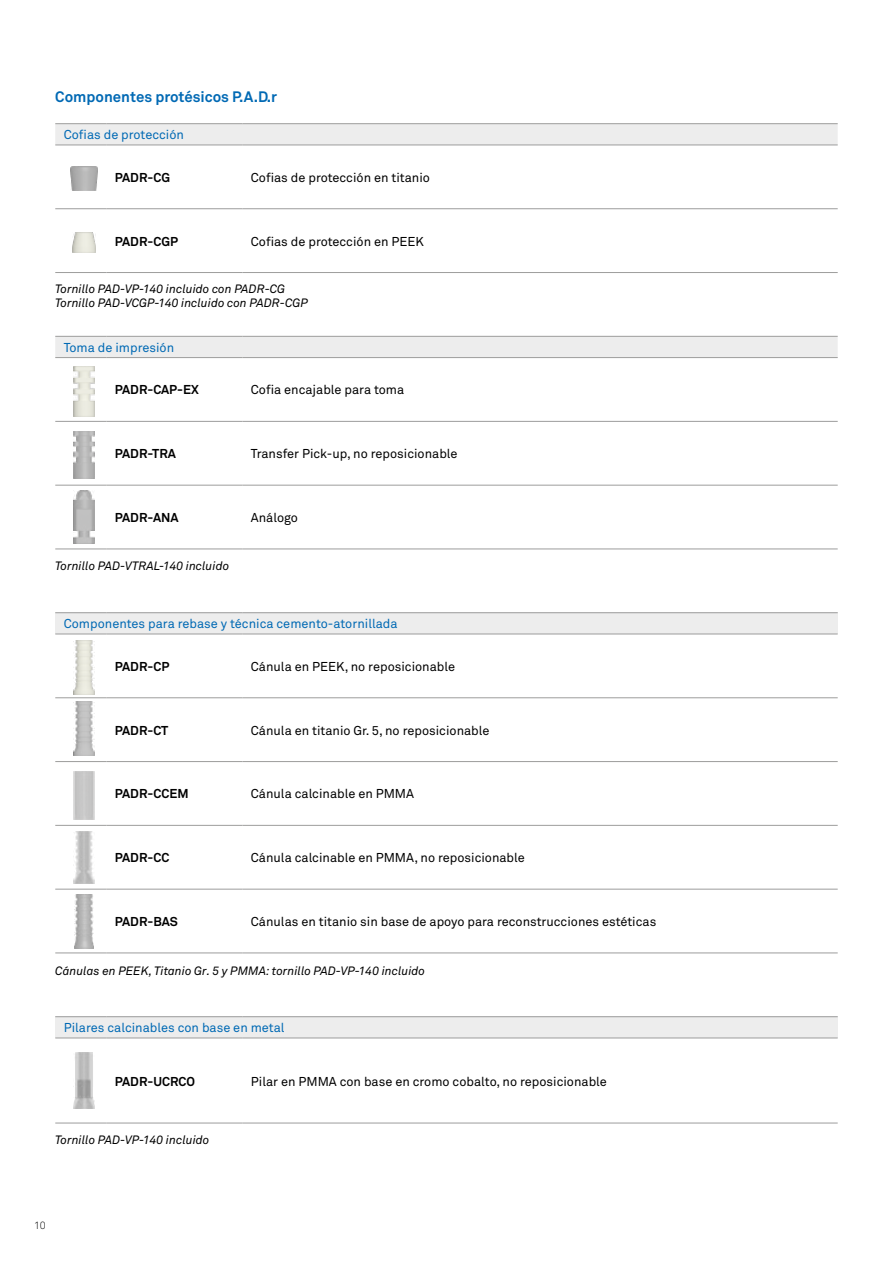
<style>
.page{position:relative;width:893px;height:1263px;background:#fff}
.page>*{position:absolute;margin:0;border:0;box-sizing:border-box;transform-origin:0 0}
.t1{font:700 15px "Akkurat Pro";color:#0069b4}
.t2{font:12.75px "Akkurat Pro";color:#000}
.t3{font:12.75px "Akkurat Pro";color:#0069b4}
.t4{font:700 12.75px "Akkurat Pro";color:#000}
.t5{font:italic 12px/14.4px "Akkurat Pro";color:#000}
.t6{font:10.5px "Akkurat Light Pro";color:#000}
</style>
<div class="page">
<img style="left:70px;top:166px;width:27px;height:25px">
<img style="left:72px;top:232px;width:24px;height:20px">
<img style="left:74px;top:366px;width:20px;height:50px">
<img style="left:74px;top:431px;width:20px;height:48px">
<img style="left:73px;top:490px;width:21px;height:53px">
<img style="left:74px;top:640px;width:20px;height:55px">
<img style="left:74px;top:701px;width:20px;height:54px">
<img style="left:74px;top:771px;width:20px;height:48px">
<img style="left:74px;top:831px;width:20px;height:52px">
<img style="left:75px;top:894px;width:18px;height:55px">
<img style="left:74px;top:1052px;width:20px;height:56px">
<svg style="left:55px;top:124px;width:783px;height:21px;background:#eaeaea"></svg>
<hr style="left:55px;top:208px;width:51px;height:1px;background:#9d9d9c">
<hr style="left:106px;top:208px;width:136px;height:1px;background:#9d9d9c">
<hr style="left:242px;top:208px;width:596px;height:1px;background:#9d9d9c">
<hr style="left:55px;top:272px;width:51px;height:1px;background:#9d9d9c">
<hr style="left:106px;top:272px;width:136px;height:1px;background:#9d9d9c">
<hr style="left:242px;top:272px;width:596px;height:1px;background:#9d9d9c">
<hr style="left:242px;top:123px;width:596px;height:1px;background:#9d9d9c">
<hr style="left:242px;top:145px;width:596px;height:1px;background:#9d9d9c">
<hr style="left:55px;top:123px;width:51px;height:1px;background:#9d9d9c">
<hr style="left:106px;top:123px;width:136px;height:1px;background:#9d9d9c">
<hr style="left:55px;top:145px;width:51px;height:1px;background:#9d9d9c">
<hr style="left:106px;top:145px;width:136px;height:1px;background:#9d9d9c">
<div style="left:55px;top:337px;width:783px;height:20px;background:#ededed"></div>
<hr style="left:55px;top:421px;width:51px;height:1px;background:#9d9d9c">
<hr style="left:106px;top:421px;width:136px;height:1px;background:#9d9d9c">
<hr style="left:242px;top:421px;width:596px;height:1px;background:#9d9d9c">
<hr style="left:55px;top:485px;width:51px;height:1px;background:#9d9d9c">
<hr style="left:106px;top:485px;width:136px;height:1px;background:#9d9d9c">
<hr style="left:242px;top:485px;width:596px;height:1px;background:#9d9d9c">
<hr style="left:55px;top:549px;width:51px;height:1px;background:#9d9d9c">
<hr style="left:106px;top:549px;width:136px;height:1px;background:#9d9d9c">
<hr style="left:242px;top:549px;width:596px;height:1px;background:#9d9d9c">
<hr style="left:242px;top:336px;width:596px;height:1px;background:#9d9d9c">
<hr style="left:242px;top:357px;width:596px;height:1px;background:#9d9d9c">
<hr style="left:55px;top:336px;width:51px;height:1px;background:#9d9d9c">
<hr style="left:106px;top:336px;width:136px;height:1px;background:#9d9d9c">
<hr style="left:55px;top:357px;width:51px;height:1px;background:#9d9d9c">
<hr style="left:106px;top:357px;width:136px;height:1px;background:#9d9d9c">
<div style="left:55px;top:613px;width:783px;height:21px;background:#ededed"></div>
<hr style="left:55px;top:697px;width:51px;height:1px;background:#9d9d9c">
<hr style="left:106px;top:697px;width:136px;height:1px;background:#9d9d9c">
<hr style="left:242px;top:697px;width:596px;height:1px;background:#9d9d9c">
<hr style="left:55px;top:761px;width:51px;height:1px;background:#9d9d9c">
<hr style="left:106px;top:761px;width:136px;height:1px;background:#9d9d9c">
<hr style="left:242px;top:761px;width:596px;height:1px;background:#9d9d9c">
<hr style="left:55px;top:825px;width:51px;height:1px;background:#9d9d9c">
<hr style="left:106px;top:825px;width:136px;height:1px;background:#9d9d9c">
<hr style="left:242px;top:825px;width:596px;height:1px;background:#9d9d9c">
<hr style="left:55px;top:889px;width:51px;height:1px;background:#9d9d9c">
<hr style="left:106px;top:889px;width:136px;height:1px;background:#9d9d9c">
<hr style="left:242px;top:889px;width:596px;height:1px;background:#9d9d9c">
<hr style="left:55px;top:953px;width:51px;height:1px;background:#9d9d9c">
<hr style="left:106px;top:953px;width:136px;height:1px;background:#9d9d9c">
<hr style="left:242px;top:953px;width:596px;height:1px;background:#9d9d9c">
<hr style="left:55px;top:612px;width:51px;height:1px;background:#9d9d9c">
<hr style="left:106px;top:612px;width:136px;height:1px;background:#9d9d9c">
<hr style="left:242px;top:612px;width:596px;height:1px;background:#9d9d9c">
<hr style="left:55px;top:634px;width:51px;height:1px;background:#9d9d9c">
<hr style="left:106px;top:634px;width:136px;height:1px;background:#9d9d9c">
<hr style="left:242px;top:634px;width:596px;height:1px;background:#9d9d9c">
<div style="left:55px;top:1017px;width:783px;height:21px;background:#ededed"></div>
<hr style="left:55px;top:1016px;width:51px;height:1px;background:#9d9d9c">
<hr style="left:106px;top:1016px;width:136px;height:1px;background:#9d9d9c">
<hr style="left:242px;top:1016px;width:596px;height:1px;background:#9d9d9c">
<hr style="left:55px;top:1037px;width:51px;height:1px;background:#9d9d9c">
<hr style="left:106px;top:1037px;width:136px;height:1px;background:#9d9d9c">
<hr style="left:242px;top:1037px;width:596px;height:1px;background:#9d9d9c">
<hr style="left:55px;top:1123px;width:51px;height:1px;background:#9d9d9c">
<hr style="left:106px;top:1123px;width:136px;height:1px;background:#9d9d9c">
<hr style="left:242px;top:1123px;width:596px;height:1px;background:#9d9d9c">
<p class="t1" style="left:55px;top:87px;width:223px">Componentes protésicos P.A.D.r</p>
<p class="t3" style="left:64px;top:127px;width:122px">Cofias de protección</p>
<p class="t4" style="left:115px;top:169px;width:57px">PADR-CG</p>
<p class="t2" style="left:251px;top:170px;width:181px">Cofias de protección en titanio</p>
<p class="t4" style="left:115px;top:233px;width:65px">PADR-CGP</p>
<p class="t2" style="left:251px;top:234px;width:174px">Cofias de protección en PEEK</p>
<p class="t5" style="left:55px;top:282px;width:254px">Tornillo PAD-VP-140 incluido con PADR-CG<br>Tornillo PAD-VCGP-140 incluido con PADR-CGP</p>
<p class="t3" style="left:64px;top:340px;width:112px">Toma de impresión</p>
<p class="t4" style="left:115px;top:382px;width:85px">PADR-CAP-EX</p>
<p class="t2" style="left:251px;top:383px;width:155px">Cofia encajable para toma</p>
<p class="t4" style="left:115px;top:446px;width:63px">PADR-TRA</p>
<p class="t2" style="left:251px;top:446px;width:208px">Transfer Pick-up, no reposicionable</p>
<p class="t4" style="left:115px;top:510px;width:65px">PADR-ANA</p>
<p class="t2" style="left:251px;top:510px;width:49px">Análogo</p>
<p class="t5" style="left:55px;top:559px;width:175px">Tornillo PAD-VTRAL-140 incluido</p>
<p class="t3" style="left:64px;top:616px;width:335px">Componentes para rebase y técnica cemento-atornillada</p>
<p class="t4" style="left:115px;top:658px;width:56px">PADR-CP</p>
<p class="t2" style="left:251px;top:659px;width:206px">Cánula en PEEK, no reposicionable</p>
<p class="t4" style="left:115px;top:722px;width:55px">PADR-CT</p>
<p class="t2" style="left:251px;top:723px;width:240px">Cánula en titanio Gr. 5, no reposicionable</p>
<p class="t4" style="left:115px;top:786px;width:75px">PADR-CCEM</p>
<p class="t2" style="left:251px;top:786px;width:165px">Cánula calcinable en PMMA</p>
<p class="t4" style="left:115px;top:850px;width:56px">PADR-CC</p>
<p class="t2" style="left:251px;top:850px;width:275px">Cánula calcinable en PMMA, no reposicionable</p>
<p class="t4" style="left:115px;top:913px;width:65px">PADR-BAS</p>
<p class="t2" style="left:251px;top:914px;width:407px">Cánulas en titanio sin base de apoyo para reconstrucciones estéticas</p>
<p class="t5" style="left:55px;top:964px;width:371px">Cánulas en PEEK, Titanio Gr. 5 y PMMA: tornillo PAD-VP-140 incluido</p>
<p class="t3" style="left:64px;top:1020px;width:222px">Pilares calcinables con base en metal</p>
<p class="t4" style="left:115px;top:1073px;width:82px">PADR-UCRCO</p>
<p class="t2" style="left:251px;top:1074px;width:358px">Pilar en PMMA con base en cromo cobalto, no reposicionable</p>
<p class="t5" style="left:55px;top:1133px;width:156px">Tornillo PAD-VP-140 incluido</p>
<p class="t6" style="left:34px;top:1219px;width:13px">10</p>
</div>
